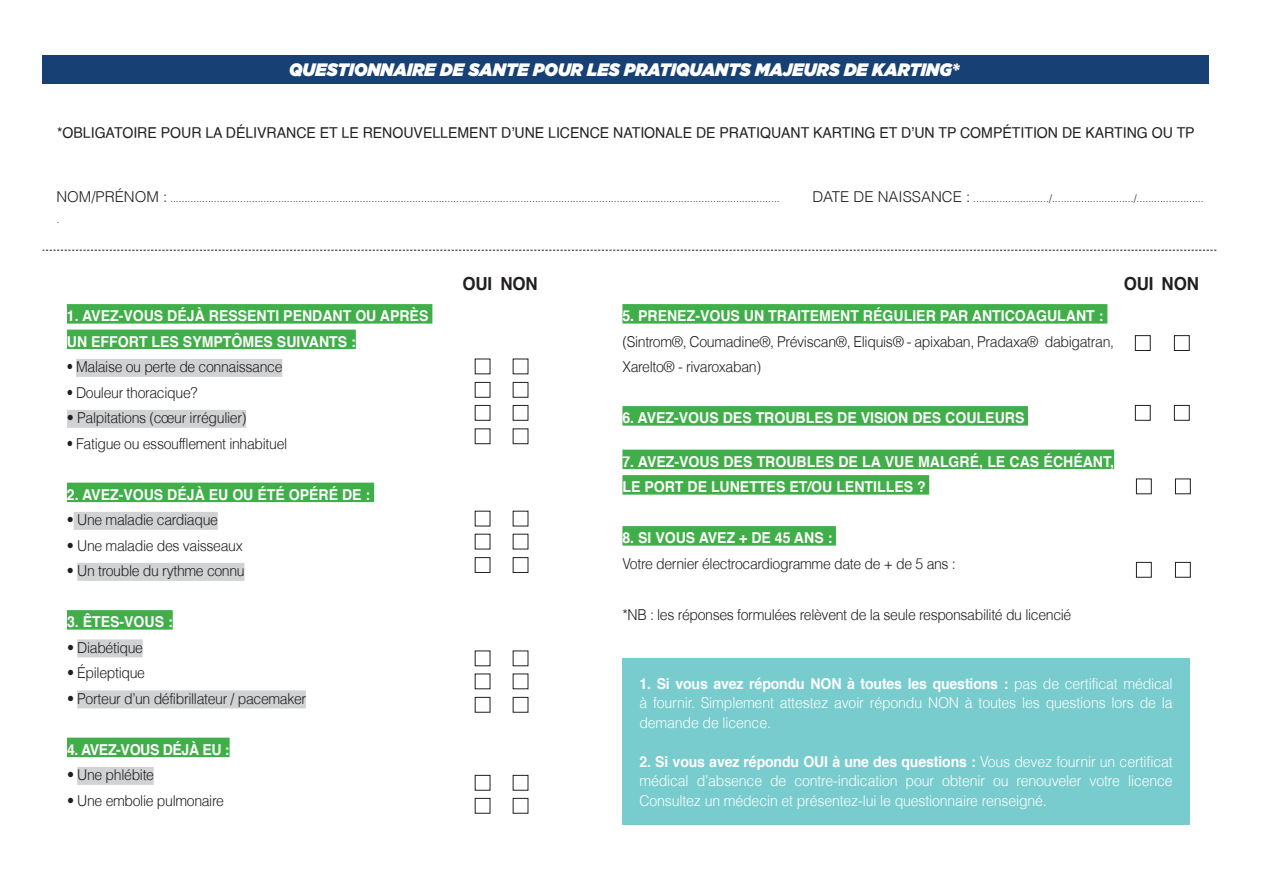
<style>
.page{position:relative;width:1263px;height:893px;background:#fff}
.page>*{position:absolute;margin:0;border:0;box-sizing:border-box;transform-origin:0 0}
.t1{font:italic 900 18px "Gotham";color:#fff;scale:.94 1}
.t2{font:700 18px "Helvetica";letter-spacing:-.01em;color:#231f20;scale:.94 1}
.t3{font:300 15px/25.5px "Helvetica";letter-spacing:-.025em;color:#231f20;scale:.94 1}
.t4{font:300 15px/19.5px "Helvetica";letter-spacing:-.01em;color:#fff;text-align:justify;scale:.94 1}
.t5{font:700 15px/25.5px "Helvetica";color:#fff;scale:.94 1}
.t6{font:15px "Helvetica";color:#231f20;scale:.94 1}
.t7{font:300 15px "Helvetica";letter-spacing:-.025em;color:#231f20;scale:.84 1}
.t8{font:700 15px "Helvetica";letter-spacing:-.025em;color:#fff;scale:.94 1}
.t9{font:300 10.5px "Helvetica";color:#231f20}
.s1{font-size:15px}
.s2{font-weight:700}
</style>
<div class="page">
<div style="left:43px;top:55px;width:1166px;height:29px;background:#174075"></div>
<svg style="left:43px;top:250px;width:1173px;height:1px"></svg>
<div style="left:67px;top:304px;width:365px;height:20px;background:#40ae49"></div>
<div style="left:67px;top:330px;width:289px;height:19px;background:#40ae49"></div>
<div style="left:76px;top:359px;width:206px;height:18px;background:#d1d2d4"></div>
<div style="left:67px;top:410px;width:179px;height:18px;background:#d1d2d4"></div>
<div style="left:67px;top:483px;width:307px;height:19px;background:#40ae49"></div>
<div style="left:74px;top:512px;width:144px;height:18px;background:#d1d2d4"></div>
<div style="left:77px;top:563px;width:167px;height:18px;background:#d1d2d4"></div>
<div style="left:67px;top:610px;width:106px;height:20px;background:#40ae49"></div>
<div style="left:77px;top:639px;width:66px;height:18px;background:#d1d2d4"></div>
<div style="left:77px;top:690px;width:229px;height:18px;background:#d1d2d4"></div>
<div style="left:67px;top:738px;width:163px;height:19px;background:#40ae49"></div>
<div style="left:77px;top:767px;width:77px;height:18px;background:#d1d2d4"></div>
<div style="left:622px;top:304px;width:485px;height:20px;background:#40ae49"></div>
<div style="left:622px;top:406px;width:406px;height:20px;background:#40ae49"></div>
<div style="left:622px;top:450px;width:492px;height:19px;background:#40ae49"></div>
<div style="left:622px;top:475px;width:307px;height:20px;background:#40ae49"></div>
<div style="left:622px;top:526px;width:214px;height:20px;background:#40ae49"></div>
<div style="left:622px;top:658px;width:568px;height:167px;background:#78cccd"></div>
<div style="left:475px;top:382px;width:15px;height:16px;border:1px solid #231f20"></div>
<div style="left:475px;top:775px;width:15px;height:16px;border:1px solid #231f20"></div>
<div style="left:475px;top:405px;width:15px;height:16px;border:1px solid #231f20"></div>
<div style="left:475px;top:798px;width:15px;height:16px;border:1px solid #231f20"></div>
<div style="left:475px;top:428px;width:15px;height:16px;border:1px solid #231f20"></div>
<div style="left:475px;top:557px;width:15px;height:16px;border:1px solid #231f20"></div>
<div style="left:475px;top:697px;width:15px;height:16px;border:1px solid #231f20"></div>
<div style="left:1135px;top:335px;width:15px;height:16px;border:1px solid #231f20"></div>
<div style="left:1135px;top:405px;width:15px;height:16px;border:1px solid #231f20"></div>
<div style="left:1136px;top:479px;width:16px;height:15px;border:1px solid #231f20"></div>
<div style="left:1136px;top:562px;width:16px;height:16px;border:1px solid #231f20"></div>
<div style="left:513px;top:382px;width:15px;height:16px;border:1px solid #231f20"></div>
<div style="left:513px;top:775px;width:15px;height:16px;border:1px solid #231f20"></div>
<div style="left:513px;top:405px;width:15px;height:16px;border:1px solid #231f20"></div>
<div style="left:513px;top:798px;width:15px;height:16px;border:1px solid #231f20"></div>
<div style="left:513px;top:428px;width:15px;height:16px;border:1px solid #231f20"></div>
<div style="left:513px;top:557px;width:15px;height:16px;border:1px solid #231f20"></div>
<div style="left:513px;top:697px;width:15px;height:16px;border:1px solid #231f20"></div>
<div style="left:1174px;top:335px;width:15px;height:16px;border:1px solid #231f20"></div>
<div style="left:1174px;top:405px;width:15px;height:16px;border:1px solid #231f20"></div>
<div style="left:1175px;top:479px;width:16px;height:15px;border:1px solid #231f20"></div>
<div style="left:1175px;top:562px;width:16px;height:16px;border:1px solid #231f20"></div>
<p class="t1" style="left:289px;top:59px;width:714px">QUESTIONNAIRE DE SANTE POUR LES PRATIQUANTS MAJEURS DE KARTING*</p>
<p class="t6" style="left:57px;top:121px;width:1212px">*OBLIGATOIRE POUR LA DÉLIVRANCE ET LE RENOUVELLEMENT D’UNE LICENCE NATIONALE DE PRATIQUANT KARTING ET D’UN TP COMPÉTITION DE KARTING OU TP</p>
<p class="t9" style="left:56px;top:191px;width:725px"><span class="s1">NOM/PRÉNOM :</span> .................................................................................................................................................................................................................</p>
<p class="t9" style="left:812px;top:191px;width:393px"><span class="s1">DATE DE NAISSANCE :</span> ........................../............................/.......................</p>
<p class="t9" style="left:56px;top:212px;width:4px">.</p>
<p class="t5" style="left:67px;top:303px;width:386px">1. AVEZ-VOUS DÉJÀ RESSENTI PENDANT OU APRÈS<br>UN EFFORT LES SYMPTÔMES SUIVANTS :</p>
<p class="t7" style="left:67px;top:358px;width:258px">• Malaise ou perte de connaissance</p>
<p class="t7" style="left:67px;top:383px;width:157px">• Douleur thoracique?</p>
<p class="t3" style="left:67px;top:405px;width:192px">• Palpitations (cœur irrégulier)</p>
<p class="t7" style="left:67px;top:434px;width:268px">• Fatigue ou essoufflement inhabituel □</p>
<p class="t5" style="left:67px;top:482px;width:324px">2. AVEZ-VOUS DÉJÀ EU OU ÉTÉ OPÉRÉ DE :</p>
<p class="t3" style="left:67px;top:507px;width:162px">• Une maladie cardiaque</p>
<p class="t3" style="left:67px;top:533px;width:188px">• Une maladie des vaisseaux</p>
<p class="t3" style="left:67px;top:558px;width:191px">• Un trouble du rythme connu</p>
<p class="t5" style="left:67px;top:609px;width:114px">3. ÊTES-VOUS :</p>
<p class="t3" style="left:67px;top:635px;width:82px">• Diabétique</p>
<p class="t3" style="left:67px;top:660px;width:85px">• Épileptique</p>
<p class="t3" style="left:67px;top:686px;width:256px">• Porteur d’un défibrillateur / pacemaker</p>
<p class="t8" style="left:67px;top:737px;width:175px">4. AVEZ-VOUS DÉJÀ EU :</p>
<p class="t3" style="left:67px;top:762px;width:94px">• Une phlébite</p>
<p class="t3" style="left:67px;top:788px;width:168px">• Une embolie pulmonaire</p>
<p class="t2" style="left:462px;top:269px;width:81px">OUI NON</p>
<p class="t2" style="left:1124px;top:269px;width:81px">OUI NON</p>
<p class="t5" style="left:622px;top:303px;width:513px">5. PRENEZ-VOUS UN TRAITEMENT RÉGULIER PAR ANTICOAGULANT :</p>
<p class="t3" style="left:622px;top:329px;width:524px">(Sintrom®, Coumadine®, Préviscan®, Eliquis® - apixaban, Pradaxa® dabigatran,<br>Xarelto® - rivaroxaban)</p>
<p class="t5" style="left:622px;top:405px;width:429px">6. AVEZ-VOUS DES TROUBLES DE VISION DES COULEURS</p>
<p class="t5" style="left:622px;top:449px;width:524px">7. AVEZ-VOUS DES TROUBLES DE LA VUE MALGRÉ, LE CAS ÉCHÉANT,<br>LE PORT DE LUNETTES ET/OU LENTILLES ?</p>
<p class="t5" style="left:622px;top:525px;width:225px">8. SI VOUS AVEZ + DE 45 ANS :</p>
<p class="t3" style="left:622px;top:551px;width:356px">Votre dernier électrocardiogramme date de + de 5 ans :</p>
<p class="t3" style="left:622px;top:602px;width:479px">*NB : les réponses formulées relèvent de la seule responsabilité du licencié</p>
<p class="t4" style="left:639px;top:674px;width:569px"><span class="s2">1. Si vous avez répondu NON à toutes les questions :</span> pas de certificat médical à fournir. Simplement attestez avoir répondu NON à toutes les questions lors de la demande de licence.</p>
<p class="t4" style="left:639px;top:752px;width:569px"><span class="s2">2. Si vous avez répondu OUI à une des questions :</span> Vous devez fournir un certificat médical d’absence de contre-indication pour obtenir ou renouveler votre licence Consultez un médecin et présentez-lui le questionnaire renseigné.</p>
</div>
